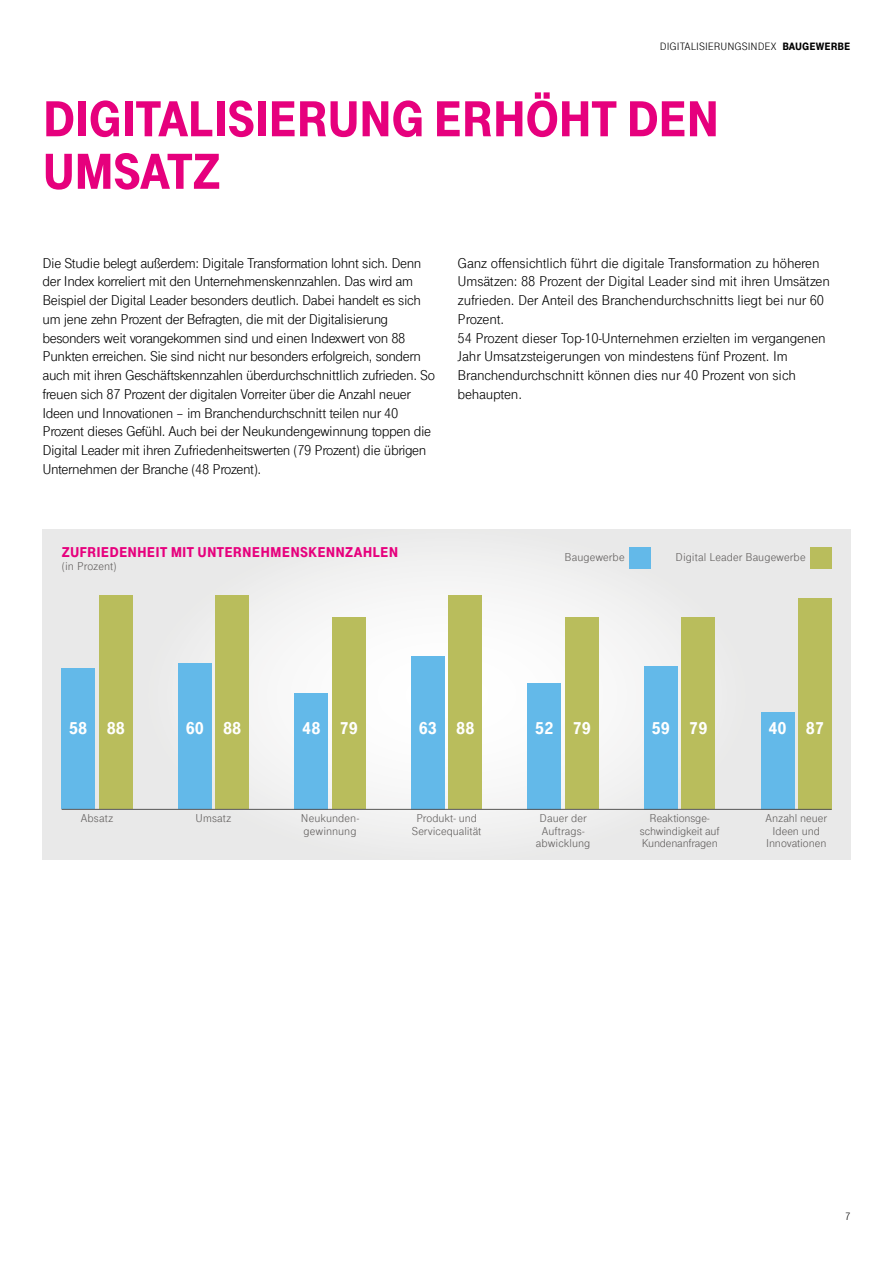
<style>
.page{position:relative;width:893px;height:1263px;background:#fff}
.page>*{position:absolute;margin:0;border:0;box-sizing:border-box;transform-origin:0 0}
.t1{font:900 52.5px/52.5px "Tele Grotesk Next";letter-spacing:-.02em;color:#e6007d}
.t2{font:900 18.15px "Tele Grotesk Next";color:#fff}
.t3{font:900 15.15px "Tele Grotesk Next";letter-spacing:.005em;color:#e6007d}
.t4{font:15px/18.8px "Tele Grotesk Next";letter-spacing:-.025em;color:#000}
.t5{font:12px/12px "Tele Grotesk Next";color:#615e5d;text-align:center}
.t6{font:11.25px "Tele Grotesk Next";color:#000}
.s1{font-weight:900}
</style>
<div class="page">
<svg style="left:43px;top:530px;width:807px;height:330px"></svg>
<div style="left:629px;top:547px;width:22px;height:21px;background:#63b9e9"></div>
<div style="left:810px;top:547px;width:22px;height:21px;background:#b9bd5c"></div>
<div style="left:798px;top:598px;width:34px;height:211px;background:#b9bd5c"></div>
<div style="left:682px;top:617px;width:33px;height:192px;background:#b9bd5c"></div>
<div style="left:565px;top:617px;width:33px;height:192px;background:#b9bd5c"></div>
<div style="left:449px;top:596px;width:33px;height:213px;background:#b9bd5c"></div>
<div style="left:332px;top:617px;width:34px;height:192px;background:#b9bd5c"></div>
<div style="left:216px;top:596px;width:33px;height:213px;background:#b9bd5c"></div>
<div style="left:99px;top:596px;width:33px;height:213px;background:#b9bd5c"></div>
<div style="left:761px;top:712px;width:33px;height:97px;background:#63b9e9"></div>
<div style="left:644px;top:666px;width:33px;height:143px;background:#63b9e9"></div>
<div style="left:528px;top:683px;width:33px;height:126px;background:#63b9e9"></div>
<div style="left:411px;top:656px;width:34px;height:153px;background:#63b9e9"></div>
<div style="left:295px;top:693px;width:33px;height:116px;background:#63b9e9"></div>
<div style="left:178px;top:664px;width:33px;height:145px;background:#63b9e9"></div>
<div style="left:62px;top:668px;width:33px;height:141px;background:#63b9e9"></div>
<hr style="left:62px;top:809px;width:770px;height:1px;background:#575756">
<p class="t6" style="left:660px;top:40px;width:192px">DIGITALISIERUNGSINDEX <span class="s1">BAUGEWERBE</span></p>
<h1 class="t1" style="left:43px;top:93px;width:678px">DIGITALISIERUNG ERHÖHT DEN<br>UMSATZ</h1>
<p class="t4" style="left:43px;top:253px;width:394px">Die Studie belegt außerdem: Digitale Transformation lohnt sich. Denn der Index korreliert mit den Unternehmenskennzahlen. Das wird am Beispiel der Digital Leader besonders deutlich. Dabei handelt es sich um jene zehn Prozent der Befragten, die mit der Digitalisierung besonders weit vorangekommen sind und einen Indexwert von 88<br>Punkten erreichen. Sie sind nicht nur besonders erfolgreich, sondern auch mit ihren Geschäftskennzahlen überdurchschnittlich zufrieden. So freuen sich 87 Prozent der digitalen Vorreiter über die Anzahl neuer Ideen und Innovationen – im Branchendurchschnitt teilen nur 40<br>Prozent dieses Gefühl. Auch bei der Neukundengewinnung toppen die Digital Leader mit ihren Zufriedenheitswerten (79 Prozent) die übrigen Unternehmen der Branche (48 Prozent).</p>
<p class="t4" style="left:458px;top:253px;width:374px">Ganz offensichtlich führt die digitale Transformation zu höheren Umsätzen: 88 Prozent der Digital Leader sind mit ihren Umsätzen zufrieden. Der Anteil des Branchendurchschnitts liegt bei nur 60<br>Prozent.<br>54 Prozent dieser Top-10-Unternehmen erzielten im vergangenen Jahr Umsatzsteigerungen von mindestens fünf Prozent. Im Branchendurchschnitt können dies nur 40 Prozent von sich behaupten.</p>
<p class="t3" style="left:62px;top:544px;width:338px">ZUFRIEDENHEIT MIT UNTERNEHMENSKENNZAHLEN</p>
<p class="t5" style="left:62px;top:560px;width:56px">(in Prozent)</p>
<p class="t5" style="left:564px;top:551px;width:62px">Baugewerbe</p>
<p class="t5" style="left:676px;top:551px;width:132px">Digital Leader Baugewerbe</p>
<p class="t2" style="left:69px;top:718px;width:57px">58 88</p>
<p class="t2" style="left:186px;top:718px;width:57px">60 88</p>
<p class="t2" style="left:302px;top:718px;width:57px">48 79</p>
<p class="t2" style="left:419px;top:718px;width:57px">63 88</p>
<p class="t2" style="left:535px;top:718px;width:57px">52 79</p>
<p class="t2" style="left:652px;top:718px;width:57px">59 79</p>
<p class="t2" style="left:768px;top:718px;width:57px">40 87</p>
<p class="t5" style="left:81px;top:813px;width:34px">Absatz</p>
<p class="t5" style="left:196px;top:813px;width:37px">Umsatz</p>
<p class="t5" style="left:412px;top:813px;width:71px">Produkt- und<br>Servicequalität</p>
<p class="t5" style="left:301px;top:813px;width:60px;text-align:left">Neukunden&shy;gewinnung</p>
<p class="t5" style="left:536px;top:813px;width:56px">Dauer der<br>Auftrags&shy;abwicklung</p>
<p class="t5" style="left:640px;top:813px;width:81px">Reaktionsge&shy;schwindigkeit auf<br>Kundenanfragen</p>
<p class="t5" style="left:766px;top:813px;width:63px">Anzahl neuer<br>Ideen und<br>Innovationen</p>
<p class="t6" style="left:845px;top:1210px;width:7px">7</p>
</div>
